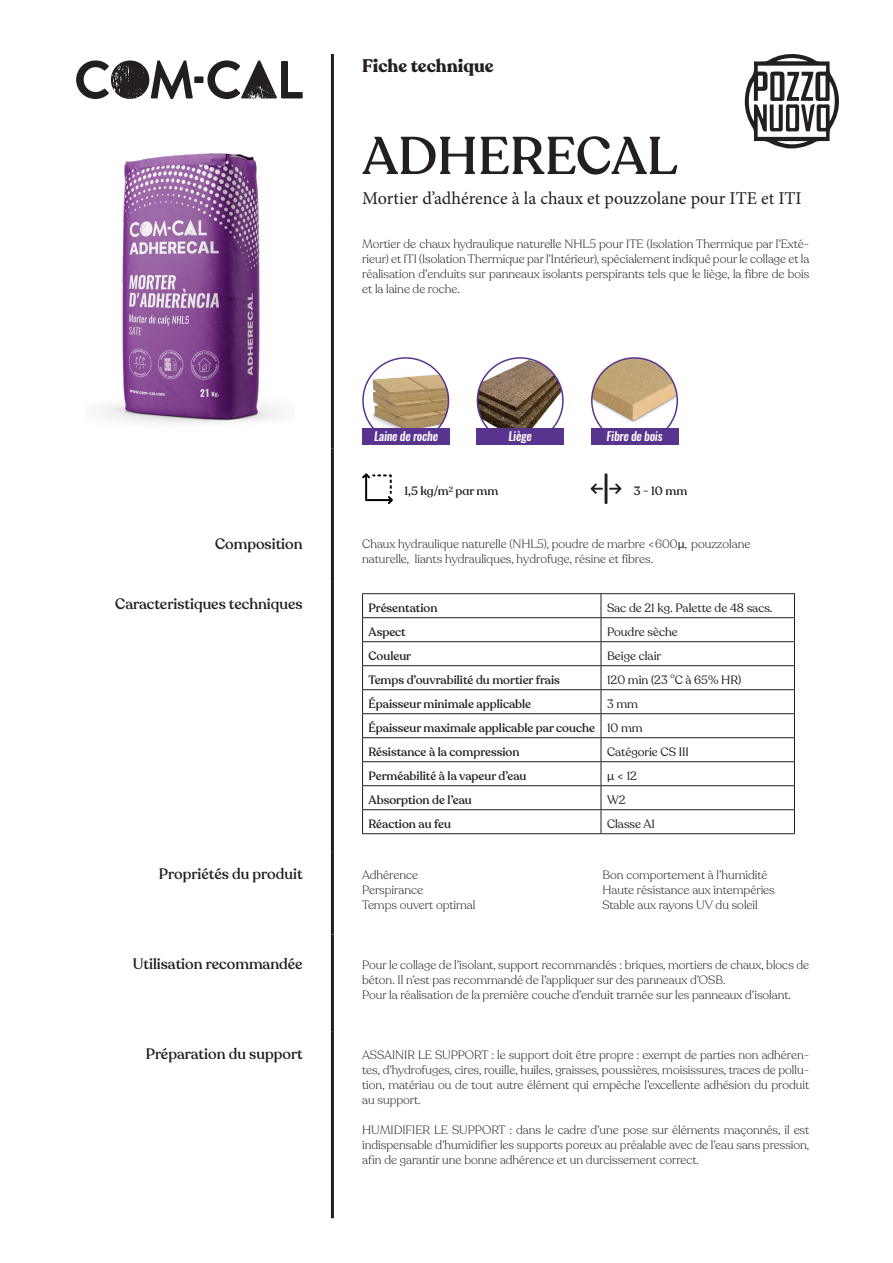
<style>
.page{position:relative;width:893px;height:1263px;background:#fff}
.page>*{position:absolute;margin:0;border:0;box-sizing:border-box;transform-origin:0 0}
.t1{font:500 52.5px "Recoleta";color:#231f20}
.t2{font:18px "Minion Pro";color:#231f20}
.t3{font:700 18px "Recoleta";color:#231f20}
.t4{font:500 15px "Recoleta";color:#231f20}
.t5{font:italic 500 12.15px "Oswald";letter-spacing:-.02em;color:#fff}
.t6{font:300 12px/15px "Recoleta";color:#231f20;text-align:justify}
.TEXT{font:500 12px "Recoleta";color:#231f20}
.TEXT-2{font:12px "Recoleta";color:#231f20}
.t7{font:500 12px "Recoleta Alt";color:#231f20}
.TEXT-3{font:7.5px "Recoleta";color:#231f20}
.s1{font-family:"Lato";font-weight:400}
.s2{font-family:"Lato"}
</style>
<div class="page">
<hr style="left:331px;top:54px;width:3px;height:62px;background:#231f20">
<hr style="left:331px;top:116px;width:3px;height:105px;background:#231f20">
<hr style="left:331px;top:221px;width:3px;height:120px;background:#231f20">
<hr style="left:331px;top:341px;width:3px;height:107px;background:#231f20">
<hr style="left:331px;top:448px;width:3px;height:73px;background:#231f20">
<hr style="left:331px;top:521px;width:3px;height:60px;background:#231f20">
<hr style="left:331px;top:581px;width:3px;height:270px;background:#231f20">
<hr style="left:331px;top:851px;width:3px;height:84px;background:#231f20">
<hr style="left:331px;top:935px;width:3px;height:96px;background:#231f20">
<hr style="left:331px;top:1031px;width:3px;height:187px;background:#231f20">
<div style="left:194px;top:76px;width:9px;height:7px;background:#231f20"></div>
<svg style="left:207px;top:60px;width:96px;height:39px"></svg>
<svg style="left:76px;top:60px;width:117px;height:39px"></svg>
<img style="left:477px;top:358px;width:86px;height:85px;border-radius:43px">
<div style="left:477px;top:357px;width:87px;height:87px;border:2px solid #58348f;border-radius:50%"></div>
<img style="left:373px;top:358px;width:75px;height:70px">
<div style="left:362px;top:357px;width:87px;height:87px;border:2px solid #58348f;border-radius:50%"></div>
<img style="left:592px;top:358px;width:85px;height:66px">
<div style="left:591px;top:357px;width:87px;height:87px;border:2px solid #58348f;border-radius:50%"></div>
<div style="left:362px;top:428px;width:88px;height:16px;background:#58348f"></div>
<div style="left:477px;top:428px;width:87px;height:16px;background:#58348f"></div>
<div style="left:591px;top:428px;width:87px;height:16px;background:#58348f"></div>
<svg style="left:362px;top:473px;width:31px;height:31px"></svg>
<svg style="left:591px;top:473px;width:30px;height:31px"></svg>
<hr style="left:362px;top:593px;width:239px;height:1px;background:#231f20">
<hr style="left:601px;top:593px;width:194px;height:1px;background:#231f20">
<hr style="left:362px;top:617px;width:239px;height:1px;background:#231f20">
<hr style="left:601px;top:617px;width:194px;height:1px;background:#231f20">
<hr style="left:362px;top:641px;width:239px;height:1px;background:#231f20">
<hr style="left:601px;top:641px;width:194px;height:1px;background:#231f20">
<hr style="left:362px;top:665px;width:239px;height:1px;background:#231f20">
<hr style="left:601px;top:665px;width:194px;height:1px;background:#231f20">
<hr style="left:362px;top:689px;width:239px;height:1px;background:#231f20">
<hr style="left:601px;top:689px;width:194px;height:1px;background:#231f20">
<hr style="left:362px;top:713px;width:239px;height:1px;background:#231f20">
<hr style="left:601px;top:713px;width:194px;height:1px;background:#231f20">
<hr style="left:362px;top:737px;width:239px;height:1px;background:#231f20">
<hr style="left:601px;top:737px;width:194px;height:1px;background:#231f20">
<hr style="left:362px;top:761px;width:239px;height:1px;background:#231f20">
<hr style="left:601px;top:761px;width:194px;height:1px;background:#231f20">
<hr style="left:362px;top:785px;width:239px;height:1px;background:#231f20">
<hr style="left:601px;top:785px;width:194px;height:1px;background:#231f20">
<hr style="left:362px;top:809px;width:239px;height:1px;background:#231f20">
<svg style="left:362px;top:594px;width:1px;height:239px"></svg>
<hr style="left:601px;top:809px;width:194px;height:1px;background:#231f20">
<svg style="left:601px;top:594px;width:1px;height:239px"></svg>
<svg style="left:794px;top:594px;width:1px;height:239px"></svg>
<hr style="left:362px;top:833px;width:239px;height:1px;background:#231f20">
<hr style="left:601px;top:833px;width:194px;height:1px;background:#231f20">
<img style="left:101px;top:153px;width:180px;height:270px">
<svg style="left:745px;top:54px;width:94px;height:94px"></svg>
<p class="t3" style="left:362px;top:54px;width:133px">Fiche technique</p>
<p class="t1" style="left:362px;top:123px;width:317px">ADHERECAL</p>
<p class="t2" style="left:362px;top:186px;width:441px">Mortier d’adhérence à la chaux et pouzzolane pour ITE et ITI</p>
<p class="t6" style="left:362px;top:237px;width:449px">Mortier de chaux hydraulique naturelle NHL5 pour ITE (Isolation Thermique par l’Exté&shy;rieur) et ITI (Isolation Thermique par l’Intérieur), spécialement indiqué pour le collage et la réalisation d’enduits sur panneaux isolants perspirants tels que le liège, la fibre de bois et la laine de roche.</p>
<p class="t5" style="left:374px;top:428px;width:65px">Laine de roche</p>
<p class="t5" style="left:508px;top:428px;width:25px">Liège</p>
<p class="t5" style="left:607px;top:428px;width:57px">Fibre de bois</p>
<p class="t7" style="left:404px;top:484px;width:95px">1,5 kg/m<sup>2</sup> par mm</p>
<p class="t7" style="left:634px;top:484px;width:55px">3 - 10 mm</p>
<p class="t4" style="left:215px;top:534px;width:89px">Composition</p>
<p class="t6" style="left:362px;top:536px;width:390px">Chaux hydraulique naturelle (NHL5), poudre de marbre &lt;600<span class="s1">μ</span>, pouzzolane naturelle, liants hydrauliques, hydrofuge, résine et fibres.</p>
<p class="t4" style="left:115px;top:594px;width:189px">Caracteristiques techniques</p>
<p class="TEXT" style="left:369px;top:600px;width:70px">Présentation</p>
<p class="TEXT-2" style="left:607px;top:600px;width:167px">Sac de 21 kg. Palette de 48 sacs.</p>
<p class="TEXT" style="left:369px;top:624px;width:39px">Aspect</p>
<p class="TEXT-2" style="left:607px;top:624px;width:72px">Poudre sèche</p>
<p class="TEXT" style="left:369px;top:648px;width:44px">Couleur</p>
<p class="TEXT-2" style="left:607px;top:648px;width:56px">Beige clair</p>
<p class="TEXT" style="left:369px;top:672px;width:193px">Temps d’ouvrabilité du mortier frais</p>
<p class="TEXT-2" style="left:607px;top:672px;width:62px">120 min (23</p>
<p class="TEXT-3" style="left:670px;top:670px;width:6px">o</p>
<p class="TEXT-2" style="left:675px;top:672px;width:68px">C à 65% HR)</p>
<p class="TEXT" style="left:369px;top:696px;width:164px">Épaisseur minimale applicable</p>
<p class="TEXT-2" style="left:607px;top:696px;width:32px">3 mm</p>
<p class="TEXT" style="left:369px;top:720px;width:228px">Épaisseur maximale applicable par couche</p>
<p class="TEXT-2" style="left:607px;top:720px;width:37px">10 mm</p>
<p class="TEXT" style="left:369px;top:744px;width:152px">Résistance à la compression</p>
<p class="TEXT-2" style="left:607px;top:744px;width:83px">Catégorie CS III</p>
<p class="TEXT" style="left:369px;top:768px;width:159px">Perméabilité à la vapeur d’eau</p>
<p class="TEXT-2" style="left:607px;top:768px;width:32px"><span class="s2">μ</span> &lt; 12</p>
<p class="TEXT" style="left:369px;top:792px;width:105px">Absorption de l’eau</p>
<p class="TEXT-2" style="left:607px;top:792px;width:20px">W2</p>
<p class="TEXT" style="left:369px;top:816px;width:84px">Réaction au feu</p>
<p class="TEXT-2" style="left:607px;top:816px;width:50px">Classe A1</p>
<p class="t4" style="left:159px;top:864px;width:145px">Propriétés du produit</p>
<p class="t6" style="left:362px;top:867px;width:57px">Adhérence</p>
<p class="t6" style="left:362px;top:882px;width:62px">Perspirance</p>
<p class="t6" style="left:362px;top:897px;width:115px">Temps ouvert optimal</p>
<p class="t6" style="left:602px;top:867px;width:174px;text-align:left">Bon comportement à l’humidité<br>Haute résistance aux intempéries<br>Stable aux rayons UV du soleil</p>
<p class="t4" style="left:133px;top:954px;width:171px">Utilisation recommandée</p>
<p class="t6" style="left:362px;top:957px;width:448px">Pour le collage de l’isolant, support recommandés : briques, mortiers de chaux, blocs de béton. Il n’est pas recommandé de l’appliquer sur des panneaux d’OSB.</p>
<p class="t6" style="left:362px;top:987px;width:430px">Pour la réalisation de la première couche d’enduit tramée sur les panneaux d’isolant.</p>
<p class="t4" style="left:146px;top:1044px;width:158px">Préparation du support</p>
<p class="t6" style="left:362px;top:1047px;width:448px">ASSAINIR LE SUPPORT : le support doit être propre : exempt de parties non adhéren&shy;tes, d’hydrofuges, cires, rouille, huiles, graisses, poussières, moisissures, traces de pollu&shy;tion, matériau ou de tout autre élément qui empêche l’excellente adhésion du produit au support.</p>
<p class="t6" style="left:362px;top:1122px;width:448px">HUMIDIFIER LE SUPPORT : dans le cadre d’une pose sur éléments maçonnés, il est indispensable d’humidifier les supports poreux au préalable avec de l’eau sans pression, afin de garantir une bonne adhérence et un durcissement correct.</p>
</div>
